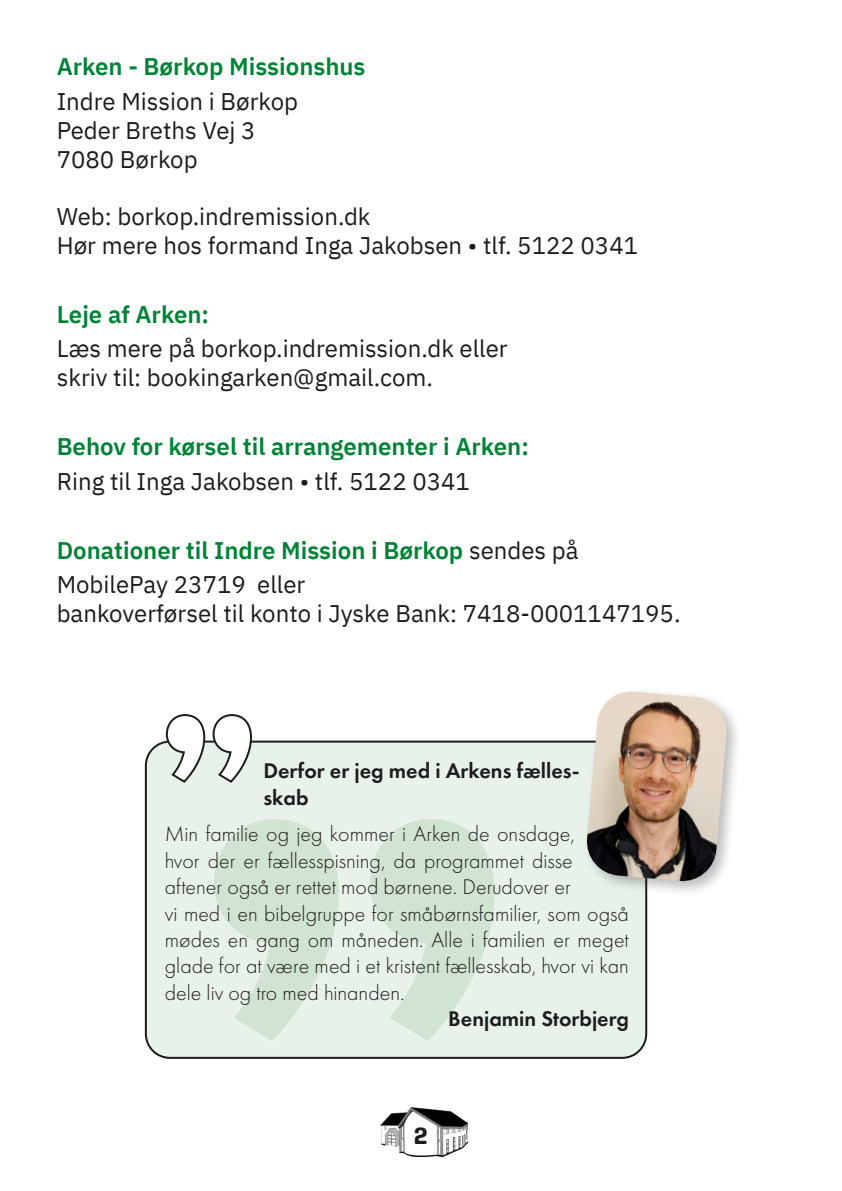
<style>
.page{position:relative;width:842px;height:1191px;background:#fff}
.page>*{position:absolute;margin:0;border:0;box-sizing:border-box;transform-origin:0 0}
.t1{font:24px/28.8px "IBM Plex Sans";color:#1d1d1b}
.t2{font:600 24px/34.4px "IBM Plex Sans";color:#008237}
.t3{font:700 24px "Aglet Slab";color:#1d1d1b}
.t4{font:300 22px/26.4px "Futura PT";color:#1d1d1b}
.t5{font:600 22px/26.4px "Futura PT";color:#1d1d1b}
.s1{font-weight:400;color:#1d1d1b}
</style>
<div class="page">
<img style="left:380px;top:1107px;width:87px;height:50px">
<div style="left:146px;top:741px;width:500px;height:316px;background:#e8f2ea;border-radius:24px"></div>
<div style="left:145px;top:740px;width:502px;height:318px;border:2px solid #1d1d1b;border-radius:24px"></div>
<svg style="left:165px;top:714px;width:88px;height:69px"></svg>
<div style="left:582px;top:686px;width:161px;height:211px;background:#1d1d1b;opacity:.3"></div>
<img style="left:585px;top:691px;width:143px;height:191px">
<svg style="left:214px;top:819px;width:281px;height:222px;fill:#d1e3d3"></svg>
<p class="t2" style="left:57px;top:48px;width:310px">Arken - Børkop Missionshus</p>
<p class="t1" style="left:57px;top:85px;width:243px">Indre Mission i Børkop<br>Peder Breths Vej 3<br>7080 Børkop</p>
<p class="t1" style="left:57px;top:200px;width:583px">Web: borkop.indremission.dk<br>Hør mere hos formand Inga Jakobsen • tlf. 5122 0341</p>
<p class="t2" style="left:57px;top:295px;width:154px">Leje af Arken:</p>
<p class="t1" style="left:57px;top:332px;width:453px">Læs mere på borkop.indremission.dk eller skriv til: bookingarken@gmail.com.</p>
<p class="t2" style="left:57px;top:427px;width:474px">Behov for kørsel til arrangementer i Arken:</p>
<p class="t1" style="left:57px;top:465px;width:415px">Ring til Inga Jakobsen • tlf. 5122 0341</p>
<p class="t2" style="left:57px;top:531px;width:523px">Donationer til Indre Mission i Børkop <span class="s1">sendes på<br>MobilePay 23719 eller</span></p>
<p class="t1" style="left:57px;top:597px;width:625px">bankoverførsel til konto i Jyske Bank: 7418-0001147195.</p>
<p class="t5" style="left:263px;top:757px;width:318px">Derfor er jeg med i Arkens fælles&shy;skab</p>
<p class="t4" style="left:165px;top:821px;width:466px">Min familie og jeg kommer i Arken de onsdage,<br>hvor der er fællesspisning, da programmet disse aftener også er rettet mod børnene. Derudover er<br>vi med i en bibelgruppe for småbørnsfamilier, som også mødes en gang om måneden. Alle i familien er meget glade for at være med i et kristent fællesskab, hvor vi kan dele liv og tro med hinanden.</p>
<p class="t5" style="left:448px;top:1005px;width:182px">Benjamin Storbjerg</p>
<p class="t3" style="left:414px;top:1121px;width:15px">2</p>
</div>
